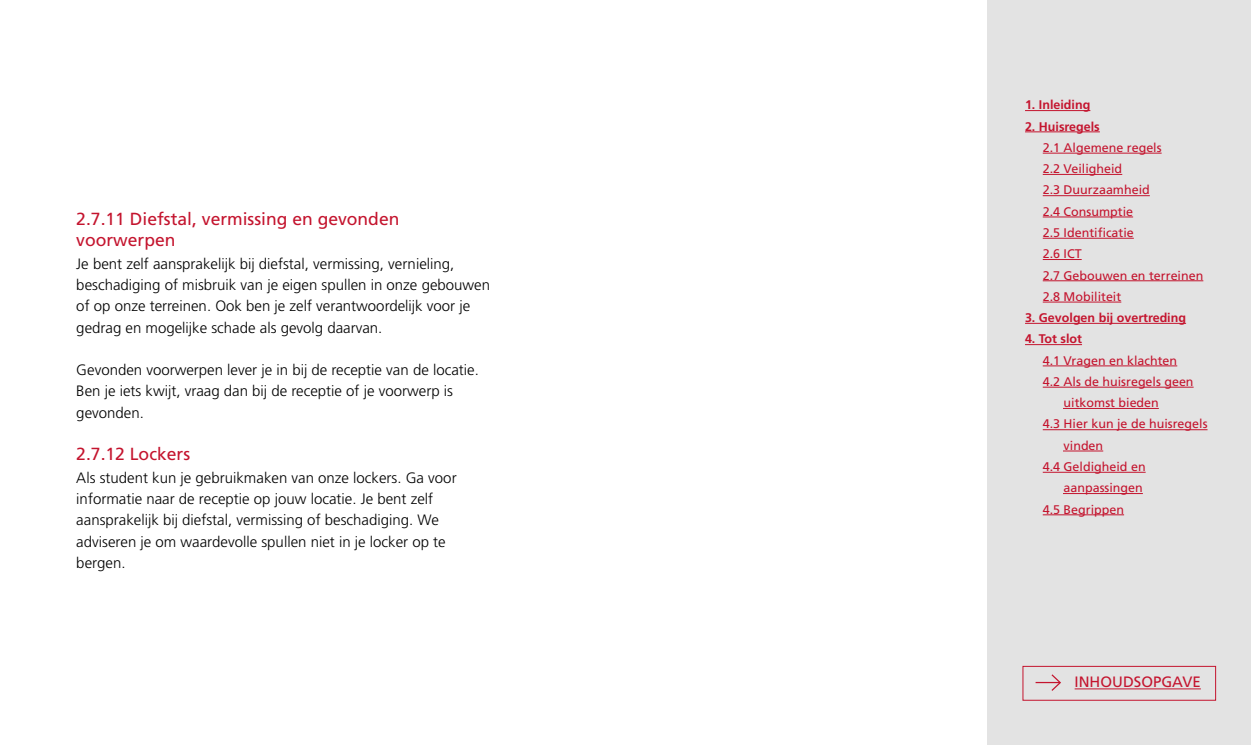
<style>
.page{position:relative;width:1251px;height:745px;background:#fff}
.page>*{position:absolute;margin:0;border:0;box-sizing:border-box;transform-origin:0 0}
.t1{font:17.5px/21.2px "Frutiger LT Std";color:#c4142e}
.t2{font:300 15px/21.2px "Frutiger LT Std";color:#000}
.t3{font:15px "Frutiger LT Std";color:#c4142e}
.t4{font:12.5px/21.2px "Frutiger LT Std";color:#c4142e}
.t5{font:700 12.5px "Frutiger LT Std";color:#c4142e}
</style>
<div class="page">
<div style="left:986px;top:0;width:264px;height:744px;background:#e3e3e3"></div>
<hr style="left:1024px;top:110px;width:66px;height:1px;background:#c4142e">
<hr style="left:1024px;top:131px;width:75px;height:1px;background:#c4142e">
<hr style="left:1042px;top:153px;width:119px;height:1px;background:#c4142e">
<hr style="left:1042px;top:174px;width:79px;height:1px;background:#c4142e">
<hr style="left:1042px;top:195px;width:107px;height:1px;background:#c4142e">
<hr style="left:1042px;top:216px;width:90px;height:1px;background:#c4142e">
<hr style="left:1042px;top:238px;width:91px;height:1px;background:#c4142e">
<hr style="left:1042px;top:259px;width:39px;height:1px;background:#c4142e">
<hr style="left:1042px;top:280px;width:160px;height:1px;background:#c4142e">
<hr style="left:1042px;top:301px;width:78px;height:1px;background:#c4142e">
<hr style="left:1024px;top:323px;width:161px;height:1px;background:#c4142e">
<hr style="left:1024px;top:344px;width:57px;height:1px;background:#c4142e">
<hr style="left:1042px;top:365px;width:134px;height:1px;background:#c4142e">
<hr style="left:1042px;top:386px;width:151px;height:1px;background:#c4142e">
<hr style="left:1042px;top:408px;width:116px;height:1px;background:#c4142e">
<hr style="left:1042px;top:429px;width:165px;height:1px;background:#c4142e">
<hr style="left:1042px;top:450px;width:60px;height:1px;background:#c4142e">
<hr style="left:1042px;top:471px;width:103px;height:1px;background:#c4142e">
<hr style="left:1042px;top:493px;width:100px;height:1px;background:#c4142e">
<hr style="left:1042px;top:514px;width:81px;height:1px;background:#c4142e">
<div style="left:1022px;top:665px;width:193px;height:35px;border:1px solid #c4142e"></div>
<hr style="left:1074px;top:688px;width:126px;height:1px;background:#c4142e">
<div style="left:1037px;top:400px;width:25px;height:12px;background:#e3e3e3"></div>
<div style="left:1037px;top:442px;width:25px;height:12px;background:#e3e3e3"></div>
<div style="left:1037px;top:483px;width:25px;height:12px;background:#e3e3e3"></div>
<svg style="left:1035px;top:674px;width:26px;height:17px"></svg>
<p class="t1" style="left:76px;top:208px;width:324px">2.7.11 Diefstal, vermissing en gevonden voorwerpen</p>
<p class="t2" style="left:76px;top:253px;width:415px">Je bent zelf aansprakelijk bij diefstal, vermissing, vernieling, beschadiging of misbruik van je eigen spullen in onze gebouwen of op onze terreinen. Ook ben je zelf verantwoordelijk voor je gedrag en mogelijke schade als gevolg daarvan.</p>
<p class="t2" style="left:76px;top:359px;width:404px">Gevonden voorwerpen lever je in bij de receptie van de locatie.<br>Ben je iets kwijt, vraag dan bij de receptie of je voorwerp is gevonden.</p>
<p class="t1" style="left:76px;top:443px;width:115px">2.7.12 Lockers</p>
<p class="t2" style="left:76px;top:467px;width:382px">Als student kun je gebruikmaken van onze lockers. Ga voor informatie naar de receptie op jouw locatie. Je bent zelf aansprakelijk bij diefstal, vermissing of beschadiging. We adviseren je om waardevolle spullen niet in je locker op te bergen.</p>
<p class="t5" style="left:1024px;top:98px;width:67px">1. Inleiding</p>
<p class="t5" style="left:1024px;top:119px;width:76px">2. Huisregels</p>
<p class="t4" style="left:1042px;top:137px;width:162px">2.1 Algemene regels<br>2.2 Veiligheid<br>2.3 Duurzaamheid<br>2.4 Consumptie<br>2.5 Identificatie<br>2.6 ICT<br>2.7 Gebouwen en terreinen<br>2.8 Mobiliteit</p>
<p class="t5" style="left:1024px;top:310px;width:162px">3. Gevolgen bij overtreding</p>
<p class="t5" style="left:1024px;top:331px;width:58px">4. Tot slot</p>
<p class="t4" style="left:1042px;top:349px;width:136px">4.1 Vragen en klachten</p>
<p class="t4" style="left:1042px;top:371px;width:152px">4.2 Als de huisregels geen</p>
<p class="t4" style="left:1063px;top:392px;width:97px">uitkomst bieden</p>
<p class="t4" style="left:1042px;top:413px;width:166px">4.3 Hier kun je de huisregels</p>
<p class="t4" style="left:1063px;top:434px;width:41px">vinden</p>
<p class="t4" style="left:1042px;top:456px;width:104px">4.4 Geldigheid en</p>
<p class="t4" style="left:1063px;top:477px;width:81px">aanpassingen</p>
<p class="t4" style="left:1042px;top:498px;width:83px">4.5 Begrippen</p>
<p class="t3" style="left:1074px;top:673px;width:128px">INHOUDSOPGAVE</p>
</div>
